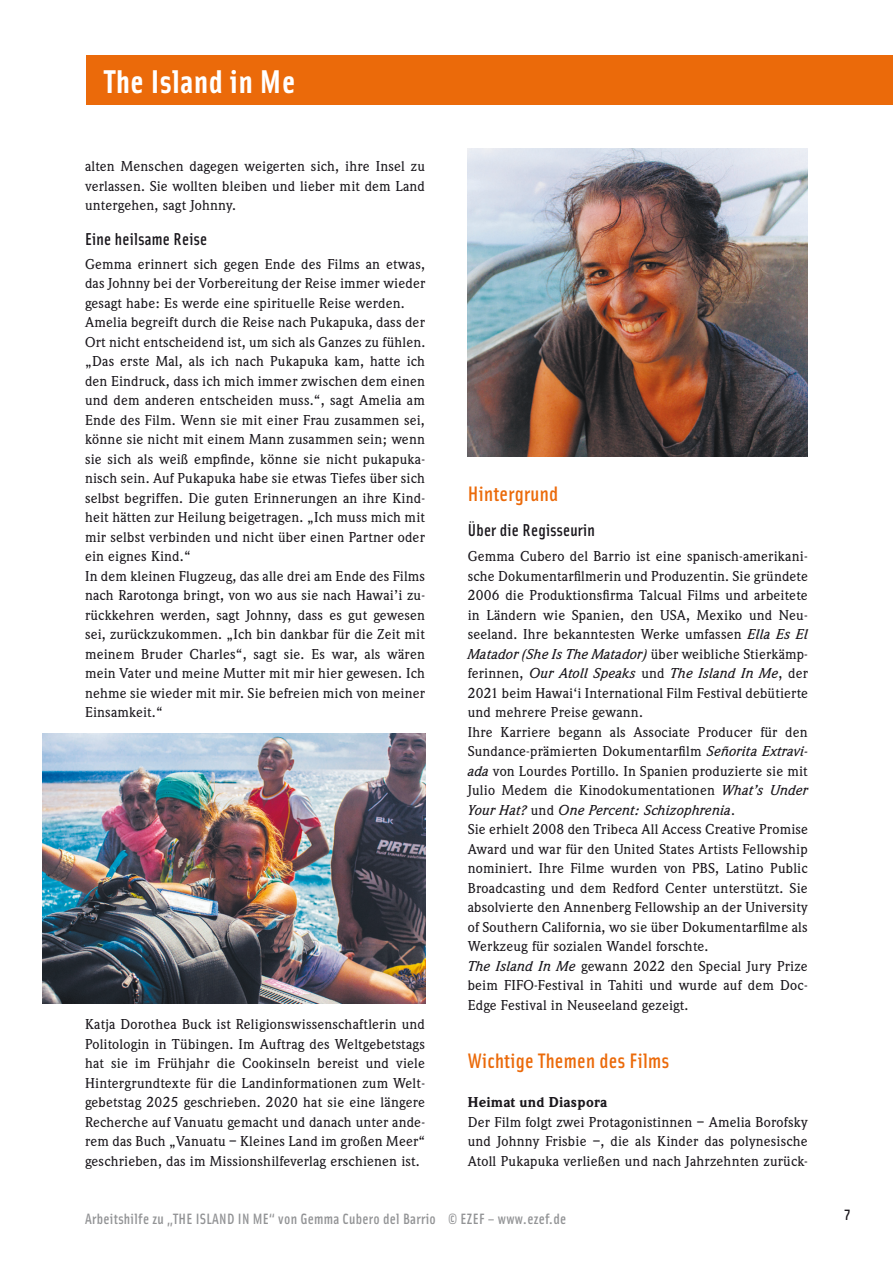
<style>
.page{position:relative;width:893px;height:1263px;background:#fff}
.page>*{position:absolute;margin:0;border:0;box-sizing:border-box;transform-origin:0 0}
.t1{font:33px "Solex Bold Lining";letter-spacing:.02em;color:#fff}
.t2{font:21px "Solex Medium Lining";letter-spacing:.015em;color:#eb6a0a}
.t3{font:17.25px "Solex Medium Lining";letter-spacing:.015em;color:#1a171c}
.t4{font:500 15px/19.5px "Weidemann";letter-spacing:.015em;color:#1a171c;text-align:justify}
.t5{font:15px "Solex Medium Lining";letter-spacing:.02em;color:#929395}
.t6{font:900 15px "Weidemann";letter-spacing:.015em;color:#1a171c}
.t7{font:15px "Solex Medium Lining";color:#1a171c}
.s1{font-style:italic}
</style>
<div class="page">
<div style="left:86px;top:55px;width:806px;height:50px;background:#eb6a0a"></div>
<img style="left:43px;top:734px;width:382px;height:269px">
<img style="left:468px;top:149px;width:340px;height:307px">
<h1 class="t1" style="left:104px;top:60px;width:192px">The Island in Me</h1>
<p class="t4" style="left:85px;top:156px;width:341px">alten Menschen dagegen weigerten sich, ihre Insel zu verlassen. Sie wollten bleiben und lieber mit dem Land untergehen, sagt Johnny.</p>
<p class="t3" style="left:85px;top:227px;width:124px">Eine heilsame Reise</p>
<p class="t4" style="left:85px;top:254px;width:342px;text-align:left">Gemma erinnert sich gegen Ende des Films an etwas, das Johnny bei der Vorbereitung der Reise immer wieder gesagt habe: Es werde eine spirituelle Reise werden.<br>Amelia begreift durch die Reise nach Pukapuka, dass der Ort nicht entscheidend ist, um sich als Ganzes zu fühlen. „Das erste Mal, als ich nach Pukapuka kam, hatte ich den Eindruck, dass ich mich immer zwischen dem einen und dem anderen entscheiden muss.“, sagt Amelia am Ende des Film. Wenn sie mit einer Frau zusammen sei, könne sie nicht mit einem Mann zusammen sein; wenn sie sich als weiß empfinde, könne sie nicht pukapuka&shy;nisch sein. Auf Pukapuka habe sie etwas Tiefes über sich selbst begriffen. Die guten Erinnerungen an ihre Kind&shy;heit hätten zur Heilung beigetragen. „Ich muss mich mit mir selbst verbinden und nicht über einen Partner oder ein eignes Kind.“<br>In dem kleinen Flugzeug, das alle drei am Ende des Films nach Rarotonga bringt, von wo aus sie nach Hawai’i zu&shy;rückkehren werden, sagt Johnny, dass es gut gewesen sei, zurückzukommen. „Ich bin dankbar für die Zeit mit meinem Bruder Charles“, sagt sie. Es war, als wären mein Vater und meine Mutter mit mir hier gewesen. Ich nehme sie wieder mit mir. Sie befreien mich von meiner Einsamkeit.“</p>
<p class="t4" style="left:85px;top:1014px;width:342px">Katja Dorothea Buck ist Religionswissenschaftlerin und Politologin in Tübingen. Im Auftrag des Weltgebetstags hat sie im Frühjahr die Cookinseln bereist und viele Hintergrundtexte für die Landinformationen zum Welt&shy;gebetstag 2025 geschrieben. 2020 hat sie eine längere Recherche auf Vanuatu gemacht und danach unter ande&shy;rem das Buch „Vanuatu – Kleines Land im großen Meer“ geschrieben, das im Missionshilfeverlag erschienen ist.</p>
<h2 class="t2" style="left:468px;top:480px;width:92px">Hintergrund</h2>
<p class="t3" style="left:468px;top:518px;width:129px">Über die Regisseurin</p>
<p class="t4" style="left:468px;top:546px;width:342px;text-align:left">Gemma Cubero del Barrio ist eine spanisch-amerikani&shy;sche Dokumentarfilmerin und Produzentin. Sie gründete 2006 die Produktionsfirma Talcual Films und arbeitete in Ländern wie Spanien, den USA, Mexiko und Neu&shy;seeland. Ihre bekanntesten Werke umfassen <span class="s1">Ella Es El Matador (She Is The Matador)</span> über weibliche Stierkämp&shy;ferinnen, <span class="s1">Our Atoll Speaks</span> und <span class="s1">The Island In Me</span>, der 2021 beim Hawai‘i International Film Festival debütierte und mehrere Preise gewann.<br>Ihre Karriere begann als Associate Producer für den Sundance-prämierten Dokumentarfilm <span class="s1">Señorita Extravi&shy;ada</span> von Lourdes Portillo. In Spanien produzierte sie mit Julio Medem die Kinodokumentationen <span class="s1">What’s Under Your Hat?</span> und <span class="s1">One Percent: Schizophrenia</span>.<br>Sie erhielt 2008 den Tribeca All Access Creative Promise Award und war für den United States Artists Fellowship nominiert. Ihre Filme wurden von PBS, Latino Public Broadcasting und dem Redford Center unterstützt. Sie absolvierte den Annenberg Fellowship an der University of Southern California, wo sie über Dokumentarfilme als Werkzeug für sozialen Wandel forschte.<br><span class="s1">The Island In Me</span> gewann 2022 den Special Jury Prize beim FIFO-Festival in Tahiti und wurde auf dem Doc-Edge Festival in Neuseeland gezeigt.</p>
<h2 class="t2" style="left:468px;top:1047px;width:203px">Wichtige Themen des Films</h2>
<p class="t6" style="left:468px;top:1093px;width:141px">Heimat und Diaspora</p>
<p class="t4" style="left:468px;top:1112px;width:342px">Der Film folgt zwei Protagonistinnen – Amelia Borofsky und Johnny Frisbie –, die als Kinder das polynesische Atoll Pukapuka verließen und nach Jahrzehnten zurück-</p>
<p class="t5" style="left:85px;top:1209px;width:483px">Arbeitshilfe zu „The Island i n Me“ von Gemma Cubero del Barrio © EZEF – www.ezef.de</p>
<p class="t7" style="left:844px;top:1205px;width:8px">7</p>
</div>
